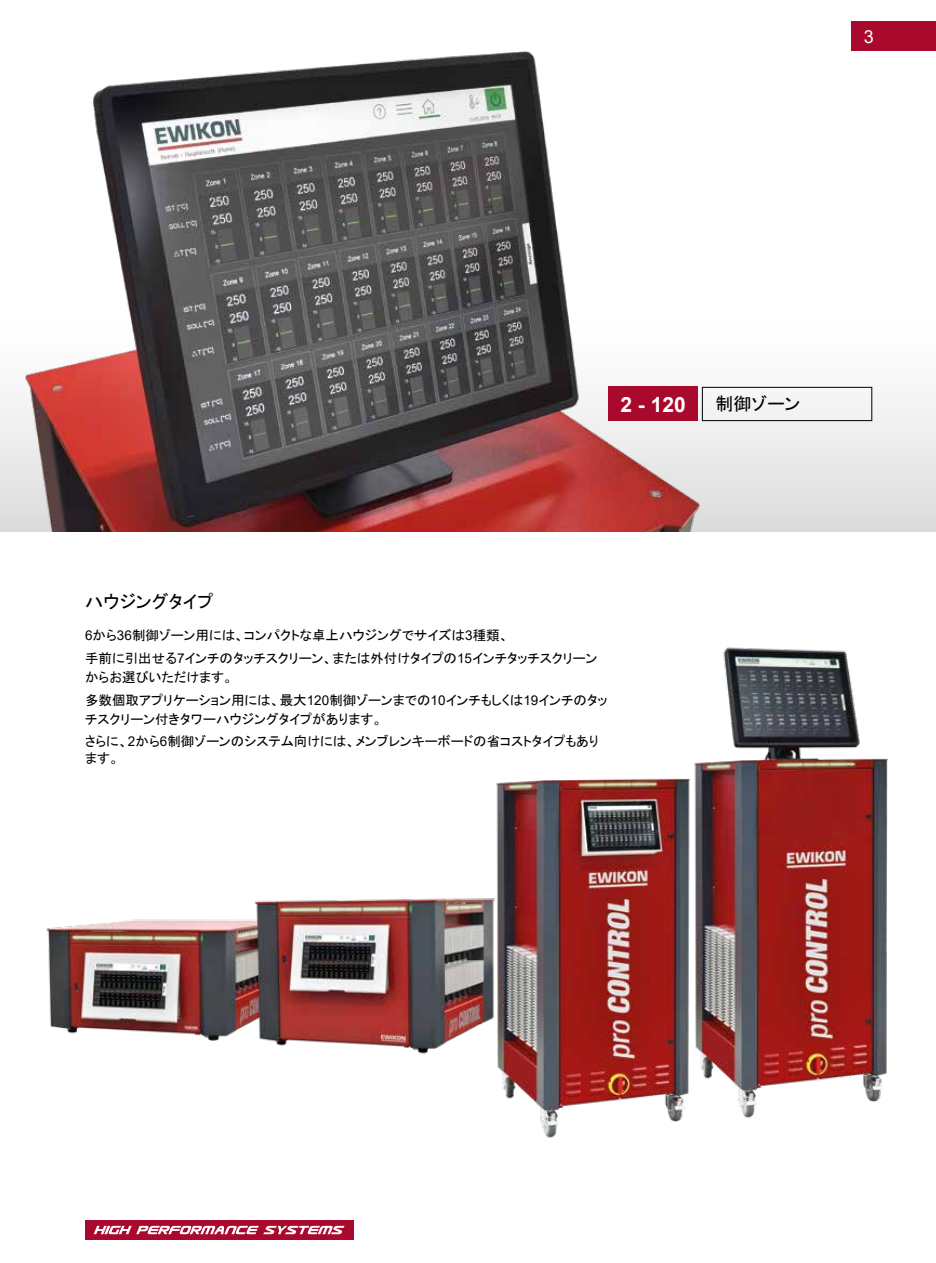
<style>
.page{position:relative;width:936px;height:1263px;background:#fff}
.page>*{position:absolute;margin:0;border:0;box-sizing:border-box;transform-origin:0 0}
.t1{font:700 21px "Arial";color:#fff}
.t2{font:18px "MS P Gothic";color:#000}
.t3{font:18px "Arial";color:#fff}
.t4{font:13.5px/23.1px "MS P Gothic";color:#000}
.s1{font-family:"Arial"}
</style>
<div class="page">
<div style="left:850px;top:21px;width:85px;height:30px;background:#a9092d"></div>
<div style="left:85px;top:1220px;width:268px;height:19px;background:#a9092d"></div>
<svg style="left:94px;top:1226px;width:250px;height:8px"></svg>
<div style="left:0;top:308px;width:935px;height:223px;background:linear-gradient(to bottom,#fff,#ddd)"></div>
<img style="left:0;top:51px;width:755px;height:480px">
<div style="left:702px;top:387px;width:170px;height:34px;border:1px solid #000"></div>
<div style="left:608px;top:387px;width:89px;height:34px;background:#a9092d"></div>
<img style="left:46px;top:919px;width:194px;height:122px">
<img style="left:240px;top:898px;width:237px;height:156px">
<img style="left:694px;top:647px;width:194px;height:471px">
<img style="left:477px;top:778px;width:214px;height:360px">
<h2 class="t3" style="left:863px;top:24px;width:12px">3</h2>
<h1 class="t1" style="left:620px;top:389px;width:67px">2 - 120</h1>
<h2 class="t2" style="left:715px;top:395px;width:86px">制御ゾーン</h2>
<h2 class="t2" style="left:85px;top:592px;width:130px">ハウジングタイプ</h2>
<p class="t4" style="left:85px;top:623px;width:514px"><span class="s1">6</span>から<span class="s1">36</span>制御ゾーン用には、コンパクトな卓上ハウジングでサイズは<span class="s1">3</span>種類、<br>手前に引出せる<span class="s1">7</span>インチのタッチスクリーン、または外付けタイプの<span class="s1">15</span>インチタッチスクリーン</p>
<p class="t4" style="left:85px;top:665px;width:523px">からお選びいただけます。<br>多数個取アプリケーション用には、最大<span class="s1">120</span>制御ゾーンまでの<span class="s1">10</span>インチもしくは<span class="s1">19</span>インチのタッ</p>
<p class="t4" style="left:85px;top:708px;width:515px;line-height:21.8px">チスクリーン付きタワーハウジングタイプがあります。<br>さらに、<span class="s1">2</span>から<span class="s1">6</span>制御ゾーンのシステム向けには、メンブレンキーボードの省コストタイプもあり</p>
<p class="t4" style="left:85px;top:747px;width:35px">ます。</p>
</div>
